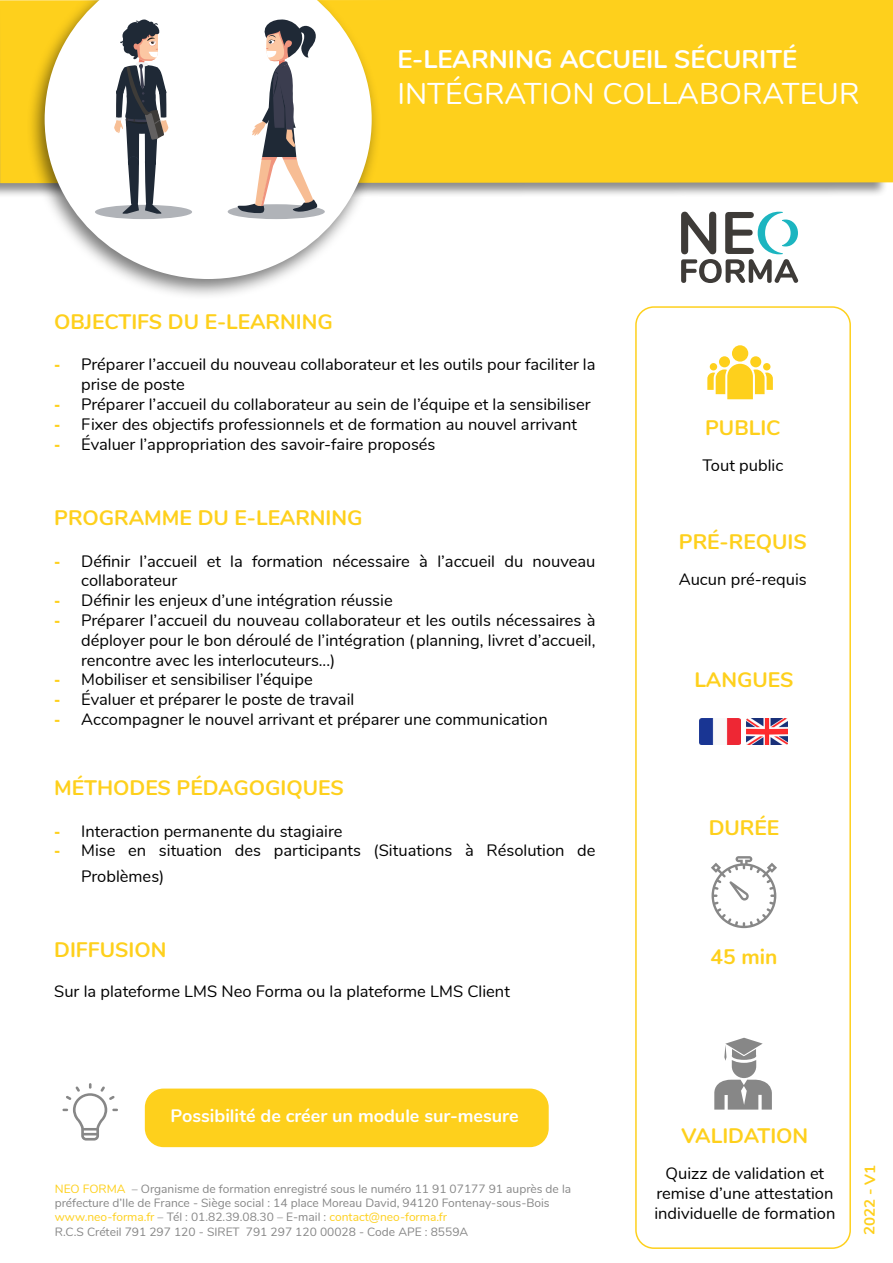
<style>
.page{position:relative;width:893px;height:1263px;background:#fff}
.page>*{position:absolute;margin:0;border:0;box-sizing:border-box;transform-origin:0 0}
.t1{font:30px "Nunito";color:#fff}
.t2{font:700 25.5px "Nunito";color:#fff}
.t3{font:700 21px "Nunito";color:#fed01c}
.t4{font:700 18px "Nunito";color:#fff}
.t5{font:16.5px/19.8px "Nunito";color:#000}
.t6{font:700 15px "Nunito";color:#fed01c}
.t7{font:12px/14.4px "Nunito";color:#878787}
.s1{font-family:"Arial";font-weight:700;color:#fed01c}
.s2{color:#fed01c}
</style>
<div class="page">
<div style="left:0;top:0;width:889px;height:199px;background:#000;opacity:.45"></div>
<div style="left:0;top:0;width:893px;height:183px;background:#fed01c"></div>
<div style="left:635px;top:306px;width:216px;height:943px;border:2px solid #fed01c;border-radius:18px"></div>
<svg style="left:714px;top:1038px;width:58px;height:71px"></svg>
<svg style="left:681px;top:212px;width:117px;height:71px"></svg>
<svg style="left:711px;top:856px;width:66px;height:72px"></svg>
<img style="left:700px;top:718px;width:40px;height:26px">
<img style="left:747px;top:718px;width:41px;height:27px">
<div style="left:146px;top:1089px;width:402px;height:57px;background:#fed01c;border-radius:18px"></div>
<div style="left:145px;top:1088px;width:404px;height:59px;border:2px solid #fed01c;border-radius:18px"></div>
<svg style="left:62px;top:1083px;width:56px;height:57px"></svg>
<svg style="left:707px;top:345px;width:66px;height:54px"></svg>
<div style="left:27px;top:0;width:355px;height:301px;background:#000;opacity:.52"></div>
<svg style="left:45px;top:0;width:327px;height:279px"></svg>
<div style="left:228px;top:204px;width:97px;height:15px;background:#b0b3b8;border-radius:50%"></div>
<svg style="left:237px;top:18px;width:82px;height:196px"></svg>
<div style="left:95px;top:205px;width:97px;height:14px;background:#b0b3b8;border-radius:50%"></div>
<svg style="left:114px;top:17px;width:55px;height:197px"></svg>
<h2 class="t2" style="left:397px;top:41px;width:401px">E-LEARNING ACCUEIL SÉCURITÉ</h2>
<h1 class="t1" style="left:397px;top:72px;width:464px">INTÉGRATION COLLABORATEUR</h1>
<p class="t3" style="left:54px;top:306px;width:280px">OBJECTIFS DU E-LEARNING</p>
<p class="t5" style="left:81px;top:354px;width:516px;text-indent:-27px"><span class="s1">-</span> Préparer l’accueil du nouveau collaborateur et les outils pour faciliter la prise de poste</p>
<p class="t5" style="left:54px;top:393px;width:538px"><span class="s1">-</span> Préparer l’accueil du collaborateur au sein de l’équipe et la sensibiliser</p>
<p class="t5" style="left:54px;top:413px;width:525px"><span class="s1">-</span> Fixer des objectifs professionnels et de formation au nouvel arrivant</p>
<p class="t5" style="left:54px;top:433px;width:383px"><span class="s1">-</span> Évaluer l’appropriation des savoir-faire proposés</p>
<p class="t3" style="left:54px;top:502px;width:310px">PROGRAMME DU E-LEARNING</p>
<p class="t5" style="left:81px;top:550px;width:516px;text-indent:-27px"><span class="s1">-</span> Définir l’accueil et la formation nécessaire à l’accueil du nouveau collaborateur</p>
<p class="t5" style="left:54px;top:590px;width:340px"><span class="s1">-</span> Définir les enjeux d’une intégration réussie</p>
<p class="t5" style="left:81px;top:609px;width:516px;text-align:justify;text-indent:-27px"><span class="s1">-</span> Préparer l’accueil du nouveau collaborateur et les outils nécessaires à déployer pour le bon déroulé de l’intégration (planning, livret d’accueil, rencontre avec les interlocuteurs...)</p>
<p class="t5" style="left:54px;top:669px;width:260px"><span class="s1">-</span> Mobiliser et sensibiliser l’équipe</p>
<p class="t5" style="left:54px;top:689px;width:302px"><span class="s1">-</span> Évaluer et préparer le poste de travail</p>
<p class="t5" style="left:54px;top:708px;width:495px"><span class="s1">-</span> Accompagner le nouvel arrivant et préparer une communication</p>
<p class="t3" style="left:54px;top:772px;width:291px">MÉTHODES PÉDAGOGIQUES</p>
<p class="t5" style="left:54px;top:820px;width:290px"><span class="s1">-</span> Interaction permanente du stagiaire</p>
<p class="t5" style="left:81px;top:837px;width:516px;line-height:25.2px;text-indent:-27px"><span class="s1">-</span> Mise en situation des participants (Situations à Résolution de<br>Problèmes)</p>
<p class="t3" style="left:54px;top:934px;width:114px">DIFFUSION</p>
<p class="t5" style="left:54px;top:980px;width:457px">Sur la plateforme LMS Neo Forma ou la plateforme LMS Client</p>
<p class="t4" style="left:171px;top:1102px;width:349px">Possibilité de créer un module sur-mesure</p>
<p class="t7" style="left:55px;top:1180px;width:518px"><span class="s2">NEO FORMA</span> – Organisme de formation enregistré sous le numéro 11 91 07177 91 auprès de la préfecture d’Ile de France - Siège social : 14 place Moreau David, 94120 Fontenay-sous-Bois <span class="s2">www.neo-forma.fr</span> – Tél : 01.82.39.08.30 – E-mail : <span class="s2">contact@neo-forma.fr<br></span>R.C.S Créteil 791 297 120 - SIRET 791 297 120 00028 - Code APE : 8559A</p>
<p class="t3" style="left:705px;top:412px;width:77px">PUBLIC</p>
<p class="t5" style="left:702px;top:454px;width:82px">Tout public</p>
<p class="t3" style="left:679px;top:526px;width:129px">PRÉ-REQUIS</p>
<p class="t5" style="left:679px;top:568px;width:130px">Aucun pré-requis</p>
<p class="t3" style="left:694px;top:664px;width:101px">LANGUES</p>
<p class="t3" style="left:709px;top:812px;width:72px">DURÉE</p>
<p class="t3" style="left:710px;top:941px;width:68px">45 min</p>
<p class="t3" style="left:681px;top:1120px;width:128px">VALIDATION</p>
<p class="t5" style="left:654px;top:1162px;width:182px;text-align:center">Quizz de validation et remise d’une attestation individuelle de formation</p>
<p class="t6" style="left:858px;top:1235px;width:72px;rotate:-89deg">2022 - V1</p>
</div>
